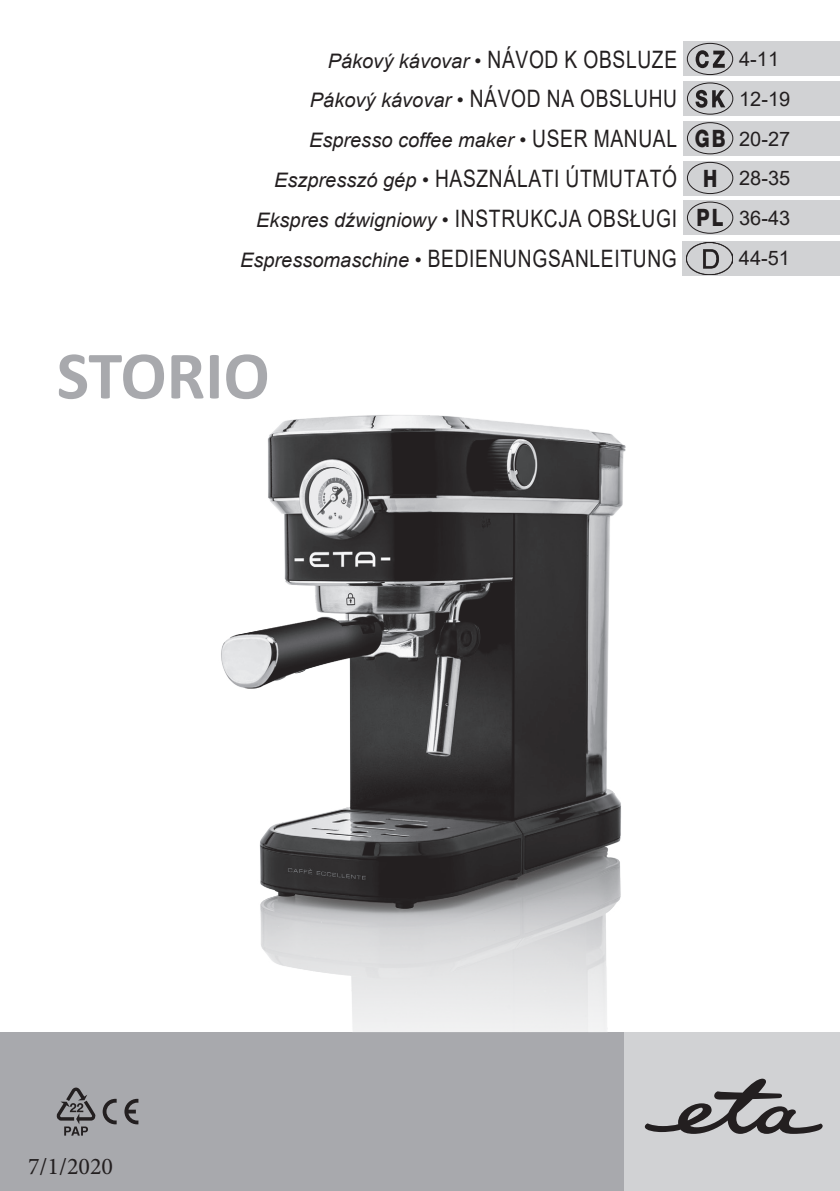
<style>
.page{position:relative;width:840px;height:1191px;background:#fff}
.page>*{position:absolute;margin:0;border:0;box-sizing:border-box;transform-origin:0 0}
.t1{font:700 68.4px "Calibri";color:#a8a9ad}
.Normální{font:24px "Arial";letter-spacing:.035em;color:#231f20;scale:.8 1}
.t2{font:24px "Minion Pro";color:#231f20}
.t3{font:800 24px "Helvetica Neue CE";color:#231f20;scale:.8 1}
.Normální-2{font:italic 20px "Arial";color:#231f20}
.Normální-3{font:20px "Arial";color:#231f20}
.s1{font-style:normal;font-size:24px}
.s2{font-style:italic;font-size:20px}
</style>
<div class="page">
<div style="left:0;top:1032px;width:839px;height:159px;background:#a8a9ad"></div>
<div style="left:624px;top:1032px;width:215px;height:159px;background:#d1d2d4"></div>
<svg style="left:644px;top:1078px;width:178px;height:55px"></svg>
<svg style="left:124px;top:1098px;width:14px;height:26px"></svg>
<svg style="left:103px;top:1098px;width:14px;height:26px"></svg>
<svg style="left:57px;top:1087px;width:39px;height:48px"></svg>
<div style="left:682px;top:42px;width:157px;height:34px;background:#d1d2d4"></div>
<svg style="left:695px;top:50px;width:29px;height:18px"></svg>
<div style="left:686px;top:43px;width:46px;height:32px;border:1px solid #231f20;border-radius:50%"></div>
<div style="left:682px;top:82px;width:157px;height:34px;background:#d1d2d4"></div>
<svg style="left:695px;top:90px;width:30px;height:18px"></svg>
<div style="left:686px;top:83px;width:46px;height:32px;border:1px solid #231f20;border-radius:50%"></div>
<div style="left:682px;top:201px;width:157px;height:34px;background:#d1d2d4"></div>
<div style="left:686px;top:202px;width:46px;height:32px;border:1px solid #231f20;border-radius:50%"></div>
<div style="left:683px;top:161px;width:156px;height:34px;background:#d1d2d4"></div>
<div style="left:686px;top:162px;width:46px;height:32px;border:1px solid #231f20;border-radius:50%"></div>
<div style="left:682px;top:121px;width:157px;height:34px;background:#d1d2d4"></div>
<div style="left:686px;top:122px;width:46px;height:32px;border:1px solid #231f20;border-radius:50%"></div>
<img style="left:221px;top:415px;width:405px;height:617px">
<div style="left:682px;top:241px;width:157px;height:34px;background:#d1d2d4"></div>
<img style="left:686px;top:242px;width:46px;height:32px">
<p class="Normální-2" style="left:327px;top:48px;width:351px">Pákový kávovar • <span class="s1">NÁVOD K OBSLUZE</span></p>
<p class="Normální-3" style="left:738px;top:45px;width:42px">4-11</p>
<p class="Normální-2" style="left:310px;top:87px;width:368px">Pákový kávovar • <span class="s1">NÁVOD NA OBSLUHU</span></p>
<p class="Normální-3" style="left:738px;top:85px;width:53px">12-19</p>
<p class="Normální-2" style="left:309px;top:127px;width:369px">Espresso coffee maker • <span class="s1">USER MANUAL</span></p>
<p class="t3" style="left:694px;top:124px;width:40px">GB</p>
<p class="Normální-3" style="left:738px;top:125px;width:53px">20-27</p>
<p class="Normální" style="left:274px;top:162px;width:505px"><span class="s2">Eszpresszó gép •</span> HASZNÁLATI ÚTMUTATÓ</p>
<p class="t3" style="left:702px;top:163px;width:19px">H</p>
<p class="Normální-3" style="left:738px;top:164px;width:53px">28-35</p>
<p class="Normální-2" style="left:256px;top:206px;width:422px">Ekspres dźwigniowy • <span class="s1">INSTRUKCJA OBSŁUGI</span></p>
<p class="t3" style="left:696px;top:203px;width:35px">PL</p>
<p class="Normální-3" style="left:738px;top:204px;width:53px">36-43</p>
<p class="Normální" style="left:240px;top:242px;width:547px"><span class="s2">Espressomaschine •</span> BEDIENUNGSANLEITUNG</p>
<p class="Normální-3" style="left:738px;top:244px;width:53px">44-51</p>
<p class="t1" style="left:57px;top:327px;width:214px">STORIO</p>
<p class="t2" style="left:28px;top:1150px;width:87px">7/1/2020</p>
</div>
